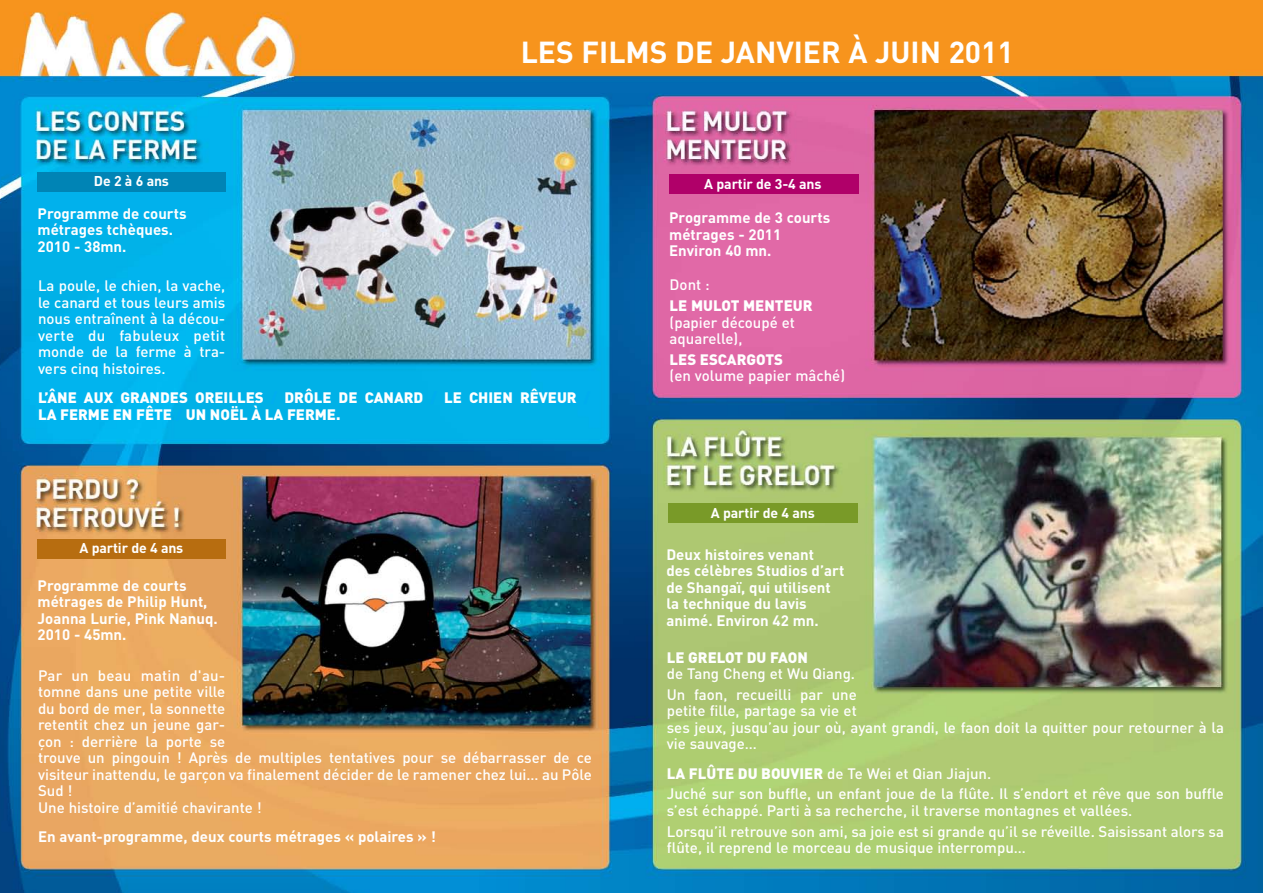
<style>
.page{position:relative;width:1263px;height:893px;background:#fff}
.page>*{position:absolute;margin:0;border:0;box-sizing:border-box;transform-origin:0 0}
.t1{font:700 30px "DIN";color:#fff}
.t2{font:500 15px/16.5px "DIN";color:#fff}
.t3{font:700 15px/16.5px "DIN";color:#fff}
.t4{font:900 15px/16.5px "DIN";color:#fff}
.t5{font:700 14.1px "DIN";letter-spacing:-.01em;color:#fff}
.s1{color:#00adef}
.s2{font-weight:900}
</style>
<div class="page">
<img style="left:0;top:0;width:1263px;height:893px">
<div style="left:38px;top:172px;width:188px;height:20px;background:#0084b5"></div>
<div style="left:669px;top:175px;width:189px;height:19px;background:#b00069"></div>
<div style="left:38px;top:539px;width:188px;height:20px;background:#b76d10"></div>
<div style="left:669px;top:504px;width:189px;height:19px;background:#799a28"></div>
<h1 class="t1" style="left:521px;top:41px;width:495px">LES FILMS DE JANVIER À JUIN 2011</h1>
<p class="t5" style="left:94px;top:176px;width:77px">De 2 à 6 ans</p>
<p class="t5" style="left:704px;top:178px;width:119px">A partir de 3-4 ans</p>
<p class="t3" style="left:38px;top:206px;width:150px">Programme de courts métrages tchèques.<br>2010 - 38mn.</p>
<p class="t2" style="left:38px;top:279px;width:189px;text-align:justify">La poule, le chien, la vache, le canard et tous leurs amis nous entraînent à la décou&shy;verte du fabuleux petit monde de la ferme à tra&shy;vers cinq histoires.</p>
<p class="t4" style="left:38px;top:391px;width:554px">L’ÂNE AUX GRANDES OREILLES <span class="s1">/</span> DRÔLE DE CANARD <span class="s1">/</span> LE CHIEN RÊVEUR <span class="s1">/<br></span>LA FERME EN FÊTE <span class="s1">/</span> UN NOËL À LA FERME.</p>
<p class="t5" style="left:80px;top:543px;width:105px">A partir de 4 ans</p>
<p class="t3" style="left:38px;top:578px;width:182px">Programme de courts métrages de Philip Hunt,<br>Joanna Lurie, Pink Nanuq.<br>2010 - 45mn.</p>
<p class="t2" style="left:38px;top:669px;width:555px">Par un beau matin d'au-<br>tomne dans une petite ville<br>du bord de mer, la sonnette<br>retentit chez un jeune gar-<br>çon : derrière la porte se<br>trouve un pingouin ! Après de multiples tentatives pour se débarrasser de ce visiteur inattendu, le garçon va finalement décider de le ramener chez lui… au Pôle Sud !<br>Une histoire d’amitié chavirante !</p>
<p class="t3" style="left:38px;top:830px;width:399px">En avant-programme, deux courts métrages « polaires » !</p>
<p class="t3" style="left:669px;top:211px;width:162px">Programme de 3 courts métrages - 2011<br>Environ 40 mn.</p>
<p class="t2" style="left:670px;top:278px;width:42px">Dont :</p>
<p class="t4" style="left:670px;top:299px;width:144px">LE MULOT MENTEUR</p>
<p class="t2" style="left:670px;top:316px;width:127px">(papier découpé et aquarelle),</p>
<p class="t4" style="left:670px;top:352px;width:115px">LES ESCARGOTS</p>
<p class="t2" style="left:670px;top:369px;width:177px">(en volume papier mâché)</p>
<p class="t5" style="left:711px;top:508px;width:105px">A partir de 4 ans</p>
<p class="t3" style="left:666px;top:548px;width:179px">Deux histoires venant<br>des célèbres Studios d’art de Shangaï, qui utilisent la technique du lavis animé. Environ 42 mn.</p>
<p class="t4" style="left:667px;top:650px;width:143px">LE GRELOT DU FAON</p>
<p class="t2" style="left:667px;top:665px;width:192px;line-height:20.7px">de Tang Cheng et Wu Qiang.<br>Un faon, recueilli par une</p>
<p class="t2" style="left:667px;top:704px;width:559px">petite fille, partage sa vie et<br>ses jeux, jusqu’au jour où, ayant grandi, le faon doit la quitter pour retourner à la vie sauvage…</p>
<p class="t2" style="left:667px;top:764px;width:559px;line-height:20.7px"><span class="s2">LA FLÛTE DU BOUVIER</span> de Te Wei et Qian Jiajun.<br>Juché sur son buffle, un enfant joue de la flûte. Il s’endort et rêve que son buffle</p>
<p class="t2" style="left:667px;top:802px;width:559px;line-height:20.7px">s’est échappé. Parti à sa recherche, il traverse montagnes et vallées.<br>Lorsqu’il retrouve son ami, sa joie est si grande qu’il se réveille. Saisissant alors sa</p>
<p class="t2" style="left:667px;top:841px;width:361px">flûte, il reprend le morceau de musique interrompu…</p>
</div>
